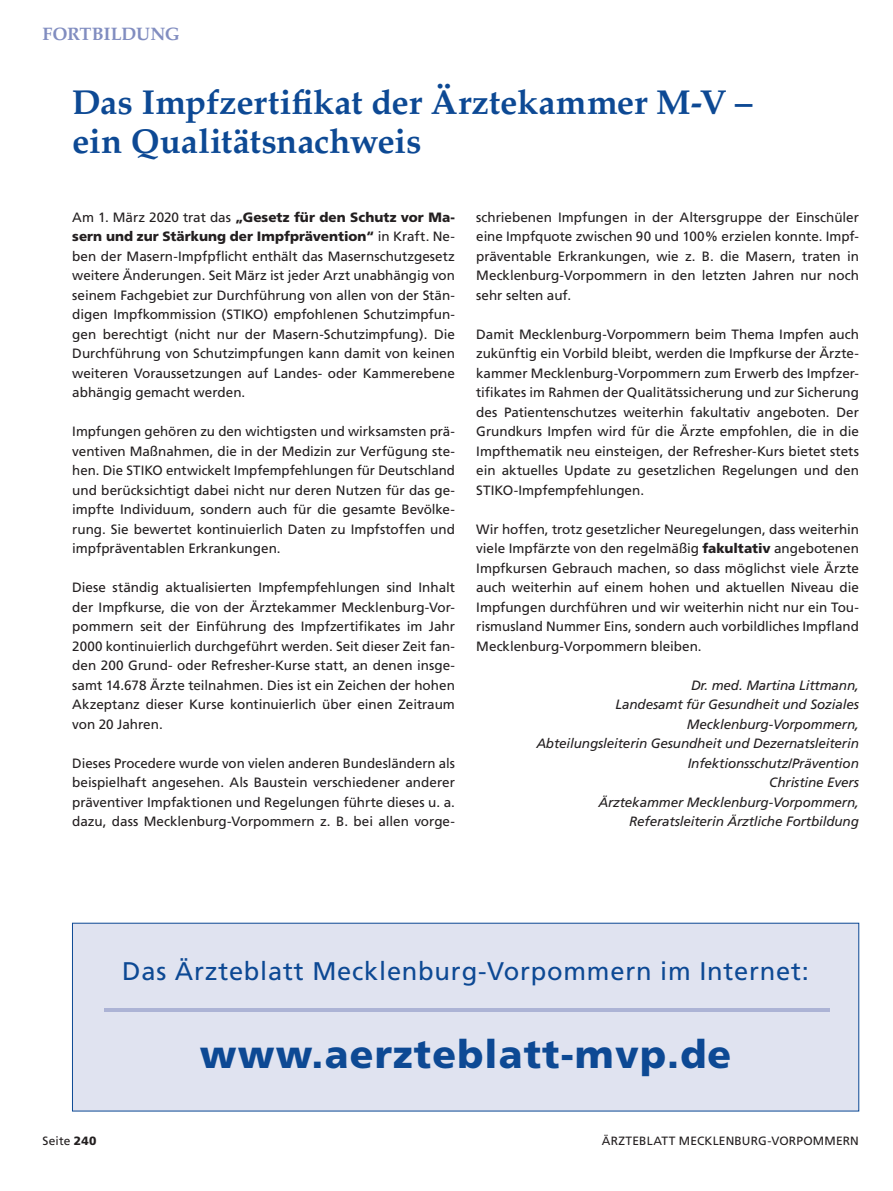
<style>
.page{position:relative;width:893px;height:1191px;background:#fff}
.page>*{position:absolute;margin:0;border:0;box-sizing:border-box;transform-origin:0 0}
.t1{font:900 39px "Frutiger";letter-spacing:.03em;color:#0d4994}
.t2{font:700 34.5px/39px "Palatino";color:#0d4994}
.t3{font:25.5px "Frutiger";letter-spacing:.03em;color:#0d4994}
.t4{font:700 18px "Palatino";letter-spacing:-.015em;color:#818dc0}
.t5{font:13.5px/19.5px "Frutiger";color:#231f20;text-align:justify}
.t6{font:italic 13.5px/19.5px "Frutiger";letter-spacing:-.01em;color:#231f20;text-align:right}
.t7{font:12px "Frutiger";letter-spacing:.015em;color:#231f20}
.s1{font-weight:900}
</style>
<div class="page">
<div style="left:72px;top:923px;width:787px;height:188px;background:#e0e3f0"></div>
<hr style="left:104px;top:1008px;width:725px;height:3px;background:#acb3d5">
<h3 class="t4" style="left:43px;top:19px;width:139px">FORTBILDUNG</h3>
<h2 class="t2" style="left:72px;top:82px;width:682px">Das Impfzertifikat der Ärztekammer M-V – ein Qualitätsnachweis</h2>
<p class="t5" style="left:72px;top:207px;width:384px">Am 1. März 2020 trat das <span class="s1">„Gesetz für den Schutz vor Ma&shy;sern und zur Stärkung der Impfprävention“</span> in Kraft. Ne&shy;ben der Masern-Impfpflicht enthält das Masernschutzgesetz weitere Änderungen. Seit März ist jeder Arzt unabhängig von seinem Fachgebiet zur Durchführung von allen von der Stän&shy;digen Impfkommission (STIKO) empfohlenen Schutzimpfun&shy;gen berechtigt (nicht nur der Masern-Schutzimpfung). Die Durchführung von Schutzimpfungen kann damit von keinen weiteren Voraussetzungen auf Landes- oder Kammerebene abhängig gemacht werden.</p>
<p class="t5" style="left:72px;top:421px;width:384px">Impfungen gehören zu den wichtigsten und wirksamsten prä&shy;ventiven Maßnahmen, die in der Medizin zur Verfügung ste&shy;hen. Die STIKO entwickelt Impfempfehlungen für Deutschland und berücksichtigt dabei nicht nur deren Nutzen für das ge&shy;impfte Individuum, sondern auch für die gesamte Bevölke&shy;rung. Sie bewertet kontinuierlich Daten zu Impfstoffen und impfpräventablen Erkrankungen.</p>
<p class="t5" style="left:72px;top:577px;width:384px">Diese ständig aktualisierten Impfempfehlungen sind Inhalt der Impfkurse, die von der Ärztekammer Mecklenburg-Vor&shy;pommern seit der Einführung des Impfzertifikates im Jahr 2000 kontinuierlich durchgeführt werden. Seit dieser Zeit fan&shy;den 200 Grund- oder Refresher-Kurse statt, an denen insge&shy;samt 14.678 Ärzte teilnahmen. Dies ist ein Zeichen der hohen Akzeptanz dieser Kurse kontinuierlich über einen Zeitraum von 20 Jahren.</p>
<p class="t5" style="left:72px;top:753px;width:384px">Dieses Procedere wurde von vielen anderen Bundesländern als beispielhaft angesehen. Als Baustein verschiedener anderer präventiver Impfaktionen und Regelungen führte dieses u. a. dazu, dass Mecklenburg-Vorpommern z. B. bei allen vorge-</p>
<p class="t5" style="left:476px;top:207px;width:384px">schriebenen Impfungen in der Altersgruppe der Einschüler eine Impfquote zwischen 90 und 100% erzielen konnte. Impf&shy;präventable Erkrankungen, wie z. B. die Masern, traten in Mecklenburg-Vorpommern in den letzten Jahren nur noch sehr selten auf.</p>
<p class="t5" style="left:476px;top:324px;width:384px">Damit Mecklenburg-Vorpommern beim Thema Impfen auch zukünftig ein Vorbild bleibt, werden die Impfkurse der Ärzte&shy;kammer Mecklenburg-Vorpommern zum Erwerb des Impfzer&shy;tifikates im Rahmen der Qualitätssicherung und zur Sicherung des Patientenschutzes weiterhin fakultativ angeboten. Der Grundkurs Impfen wird für die Ärzte empfohlen, die in die Impfthematik neu einsteigen, der Refresher-Kurs bietet stets ein aktuelles Update zu gesetzlichen Regelungen und den STIKO-Impfempfehlungen.</p>
<p class="t5" style="left:476px;top:519px;width:384px">Wir hoffen, trotz gesetzlicher Neuregelungen, dass weiterhin viele Impfärzte von den regelmäßig <span class="s1">fakultativ</span> angebotenen Impfkursen Gebrauch machen, so dass möglichst viele Ärzte auch weiterhin auf einem hohen und aktuellen Niveau die Impfungen durchführen und wir weiterhin nicht nur ein Tou&shy;rismusland Nummer Eins, sondern auch vorbildliches Impfland Mecklenburg-Vorpommern bleiben.</p>
<p class="t6" style="left:536px;top:675px;width:324px">Dr. med. Martina Littmann,<br>Landesamt für Gesundheit und Soziales Mecklenburg-Vorpommern,<br>Abteilungsleiterin Gesundheit und Dezernatsleiterin Infektionsschutz/Prävention<br>Christine Evers<br>Ärztekammer Mecklenburg-Vorpommern, Referatsleiterin Ärztliche Fortbildung</p>
<h3 class="t3" style="left:122px;top:956px;width:688px">Das Ärzteblatt Mecklenburg-Vorpommern im Internet:</h3>
<h1 class="t1" style="left:200px;top:1030px;width:533px">www.aerzteblatt-mvp.de</h1>
<p class="t7" style="left:43px;top:1133px;width:55px">Seite <span class="s1">240</span></p>
<p class="t7" style="left:602px;top:1133px;width:259px">ÄRZTEBLATT MECKLENBURG-VORPOMMERN</p>
</div>
